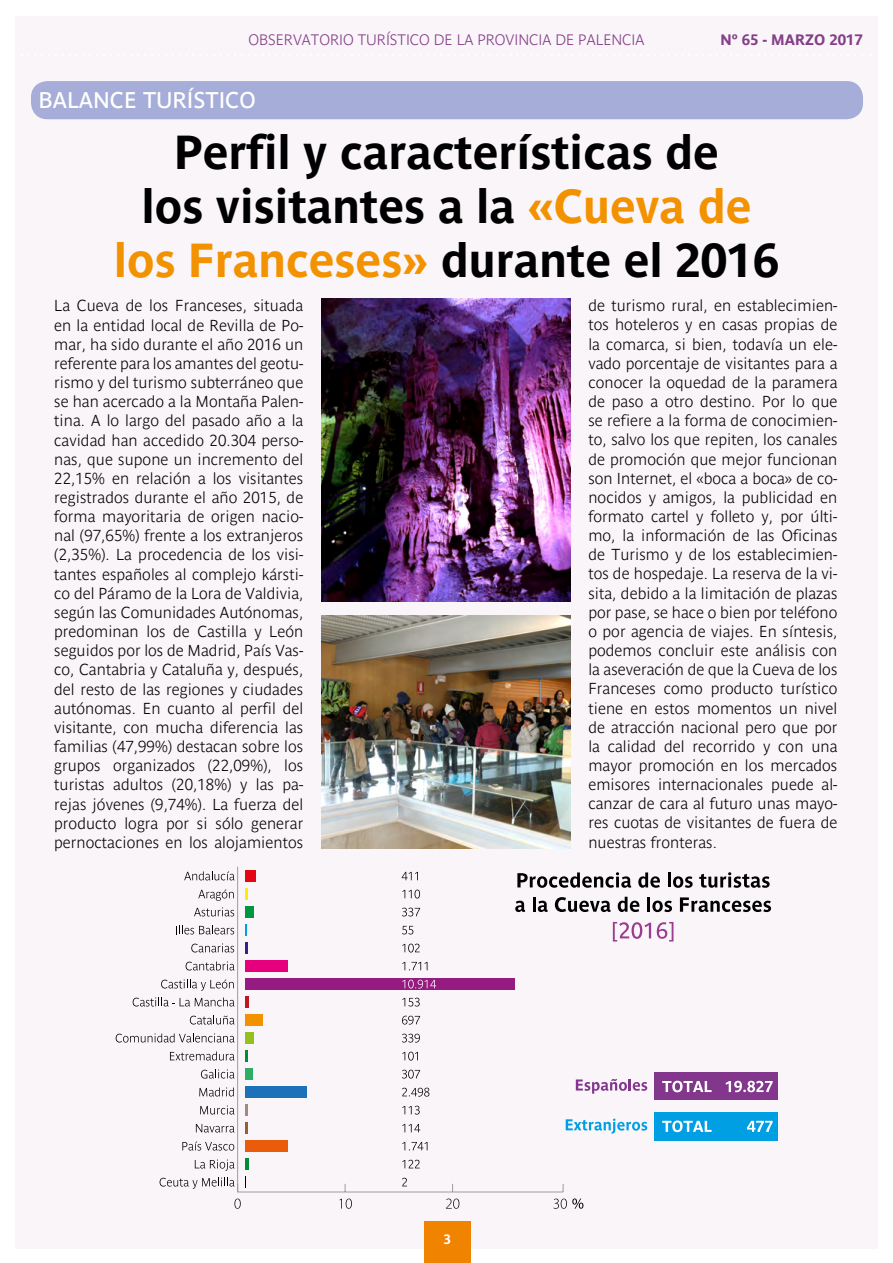
<style>
.page{position:relative;width:893px;height:1263px;background:#fff}
.page>*{position:absolute;margin:0;border:0;box-sizing:border-box;transform-origin:0 0}
.t1{font:700 47.25px/54px "Parisine";letter-spacing:-.01em;color:#000;text-align:center}
.t2{font:22.5px "Parisine";color:#fff}
.t3{font:700 15.75px/19.2px "Parisine Clair";letter-spacing:.005em;color:#000;text-align:justify}
.t4{font:700 15px "Parisine Clair";color:#853e88}
.t5{font:700 15px "Parisine";color:#853e88}
.t6{font:700 13.5px "Parisine";color:#fff}
.s1{color:#f39200}
</style>
<div class="page">
<div style="left:15px;top:16px;width:863px;height:1233px;background:#f9f5f9"></div>
<div style="left:31px;top:81px;width:832px;height:38px;background:#a5add8;border-radius:16px"></div>
<div style="left:424px;top:1221px;width:47px;height:42px;background:#f08300"></div>
<img style="left:321px;top:299px;width:249px;height:303px">
<img style="left:321px;top:615px;width:249px;height:233px">
<svg style="left:245px;top:1158px;width:3px;height:11px"></svg>
<div style="left:245px;top:1140px;width:43px;height:11px;background:#ea5b0b"></div>
<svg style="left:245px;top:1122px;width:3px;height:11px"></svg>
<svg style="left:245px;top:1104px;width:3px;height:11px"></svg>
<div style="left:245px;top:1086px;width:62px;height:11px;background:#1d71b8"></div>
<div style="left:245px;top:1068px;width:8px;height:11px;background:#2fac66"></div>
<svg style="left:245px;top:1050px;width:3px;height:11px"></svg>
<div style="left:245px;top:1032px;width:9px;height:11px;background:#95c11f"></div>
<div style="left:245px;top:1014px;width:18px;height:11px;background:#f39200"></div>
<hr style="left:245px;top:996px;width:4px;height:11px;background:#be1622">
<div style="left:245px;top:978px;width:269px;height:11px;background:#951b81"></div>
<div style="left:245px;top:960px;width:43px;height:11px;background:#e6007d"></div>
<svg style="left:245px;top:942px;width:3px;height:11px"></svg>
<svg style="left:245px;top:924px;width:2px;height:11px"></svg>
<div style="left:245px;top:906px;width:9px;height:11px;background:#009641"></div>
<svg style="left:245px;top:888px;width:3px;height:11px"></svg>
<div style="left:245px;top:870px;width:10px;height:11px;background:#e30613"></div>
<svg style="left:184px;top:871px;width:51px;height:9px"></svg>
<svg style="left:198px;top:889px;width:36px;height:12px"></svg>
<svg style="left:194px;top:907px;width:40px;height:9px"></svg>
<svg style="left:176px;top:925px;width:58px;height:9px"></svg>
<svg style="left:191px;top:943px;width:43px;height:9px"></svg>
<svg style="left:186px;top:961px;width:49px;height:9px"></svg>
<svg style="left:161px;top:979px;width:73px;height:12px"></svg>
<svg style="left:133px;top:997px;width:102px;height:9px"></svg>
<svg style="left:190px;top:1015px;width:45px;height:9px"></svg>
<svg style="left:116px;top:1033px;width:119px;height:9px"></svg>
<svg style="left:170px;top:1051px;width:65px;height:9px"></svg>
<svg style="left:201px;top:1069px;width:34px;height:9px"></svg>
<svg style="left:199px;top:1087px;width:35px;height:9px"></svg>
<svg style="left:200px;top:1105px;width:35px;height:9px"></svg>
<svg style="left:196px;top:1124px;width:39px;height:8px"></svg>
<svg style="left:182px;top:1141px;width:52px;height:9px"></svg>
<svg style="left:195px;top:1159px;width:40px;height:12px"></svg>
<svg style="left:517px;top:872px;width:114px;height:16px"></svg>
<svg style="left:638px;top:872px;width:22px;height:16px"></svg>
<hr style="left:668px;top:872px;width:3px;height:15px;background:#000">
<svg style="left:673px;top:876px;width:20px;height:12px"></svg>
<svg style="left:699px;top:872px;width:71px;height:16px"></svg>
<svg style="left:515px;top:901px;width:10px;height:11px"></svg>
<hr style="left:533px;top:897px;width:3px;height:15px;background:#000">
<svg style="left:538px;top:901px;width:10px;height:11px"></svg>
<svg style="left:555px;top:897px;width:56px;height:15px"></svg>
<svg style="left:618px;top:897px;width:21px;height:15px"></svg>
<hr style="left:647px;top:897px;width:3px;height:15px;background:#000">
<svg style="left:652px;top:900px;width:20px;height:12px"></svg>
<svg style="left:680px;top:897px;width:91px;height:15px"></svg>
<svg style="left:613px;top:922px;width:38px;height:19px"></svg>
<svg style="left:657px;top:922px;width:16px;height:19px"></svg>
<div style="left:655px;top:1112px;width:123px;height:28px;background:#009fe3"></div>
<svg style="left:662px;top:1120px;width:50px;height:12px"></svg>
<svg style="left:747px;top:1121px;width:26px;height:11px"></svg>
<div style="left:655px;top:1072px;width:123px;height:28px;background:#82368c"></div>
<svg style="left:662px;top:1081px;width:50px;height:11px"></svg>
<svg style="left:725px;top:1081px;width:48px;height:11px"></svg>
<svg style="left:576px;top:1079px;width:71px;height:15px"></svg>
<svg style="left:566px;top:1118px;width:81px;height:16px"></svg>
<hr style="left:238px;top:1191px;width:325px;height:1px;background:#9d9d9c">
<svg style="left:160px;top:1177px;width:75px;height:12px"></svg>
<hr style="left:237px;top:867px;width:1px;height:325px;background:#9d9d9c">
<svg style="left:234px;top:1198px;width:7px;height:11px"></svg>
<svg style="left:553px;top:1198px;width:30px;height:11px"></svg>
<svg style="left:446px;top:1198px;width:13px;height:11px"></svg>
<svg style="left:339px;top:1198px;width:13px;height:11px"></svg>
<svg style="left:402px;top:872px;width:16px;height:8px"></svg>
<svg style="left:402px;top:890px;width:18px;height:8px"></svg>
<svg style="left:402px;top:908px;width:18px;height:8px"></svg>
<svg style="left:402px;top:926px;width:11px;height:8px"></svg>
<svg style="left:402px;top:944px;width:18px;height:8px"></svg>
<svg style="left:402px;top:962px;width:25px;height:8px"></svg>
<svg style="left:402px;top:980px;width:34px;height:8px"></svg>
<svg style="left:402px;top:998px;width:18px;height:8px"></svg>
<svg style="left:402px;top:1016px;width:18px;height:8px"></svg>
<svg style="left:402px;top:1034px;width:18px;height:8px"></svg>
<svg style="left:402px;top:1052px;width:16px;height:8px"></svg>
<svg style="left:402px;top:1070px;width:18px;height:8px"></svg>
<svg style="left:402px;top:1088px;width:27px;height:8px"></svg>
<svg style="left:402px;top:1106px;width:18px;height:8px"></svg>
<svg style="left:402px;top:1124px;width:18px;height:8px"></svg>
<svg style="left:402px;top:1142px;width:25px;height:8px"></svg>
<svg style="left:402px;top:1160px;width:18px;height:8px"></svg>
<svg style="left:402px;top:1178px;width:5px;height:8px"></svg>
<p class="t4" style="left:248px;top:31px;width:398px">OBSERVATORIO TURÍSTICO DE LA PROVINCIA DE PALENCIA</p>
<h2 class="t2" style="left:38px;top:87px;width:219px">BALANCE TURÍSTICO</h2>
<p class="t5" style="left:720px;top:31px;width:144px">Nº 65 - MARZO 2017</p>
<h1 class="t1" style="left:114px;top:125px;width:667px">Perfil y características de<br>los visitantes a la <span class="s1">«Cueva de los Franceses»</span> durante el 2016</h1>
<p class="t3" style="left:54px;top:296px;width:251px">La Cueva de los Franceses, situada en la entidad local de Revilla de Po&shy;mar, ha sido durante el año 2016 un referente para los amantes del geotu&shy;rismo y del turismo subterráneo que se han acercado a la Montaña Palen&shy;tina. A lo largo del pasado año a la cavidad han accedido 20.304 perso&shy;nas, que supone un incremento del 22,15% en relación a los visitantes registrados durante el año 2015, de forma mayoritaria de origen nacio&shy;nal (97,65%) frente a los extranjeros (2,35%). La procedencia de los visi&shy;tantes españoles al complejo kársti&shy;co del Páramo de la Lora de Valdivia, según las Comunidades Autónomas, predominan los de Castilla y León seguidos por los de Madrid, País Vas&shy;co, Cantabria y Cataluña y, después, del resto de las regiones y ciudades autónomas. En cuanto al perfil del visitante, con mucha diferencia las familias (47,99%) destacan sobre los grupos organizados (22,09%), los turistas adultos (20,18%) y las pa&shy;rejas jóvenes (9,74%). La fuerza del producto logra por si sólo generar pernoctaciones en los alojamientos</p>
<p class="t3" style="left:588px;top:296px;width:251px">de turismo rural, en establecimien&shy;tos hoteleros y en casas propias de la comarca, si bien, todavía un ele&shy;vado porcentaje de visitantes para a conocer la oquedad de la paramera de paso a otro destino. Por lo que se refiere a la forma de conocimien&shy;to, salvo los que repiten, los canales de promoción que mejor funcionan son Internet, el «boca a boca» de co&shy;nocidos y amigos, la publicidad en formato cartel y folleto y, por últi&shy;mo, la información de las Oficinas de Turismo y de los establecimien&shy;tos de hospedaje. La reserva de la vi&shy;sita, debido a la limitación de plazas por pase, se hace o bien por teléfono o por agencia de viajes. En síntesis, podemos concluir este análisis con la aseveración de que la Cueva de los Franceses como producto turístico tiene en estos momentos un nivel de atracción nacional pero que por la calidad del recorrido y con una mayor promoción en los mercados emisores internacionales puede al&shy;canzar de cara al futuro unas mayo&shy;res cuotas de visitantes de fuera de nuestras fronteras.</p>
<p class="t6" style="left:443px;top:1231px;width:9px">3</p>
</div>
